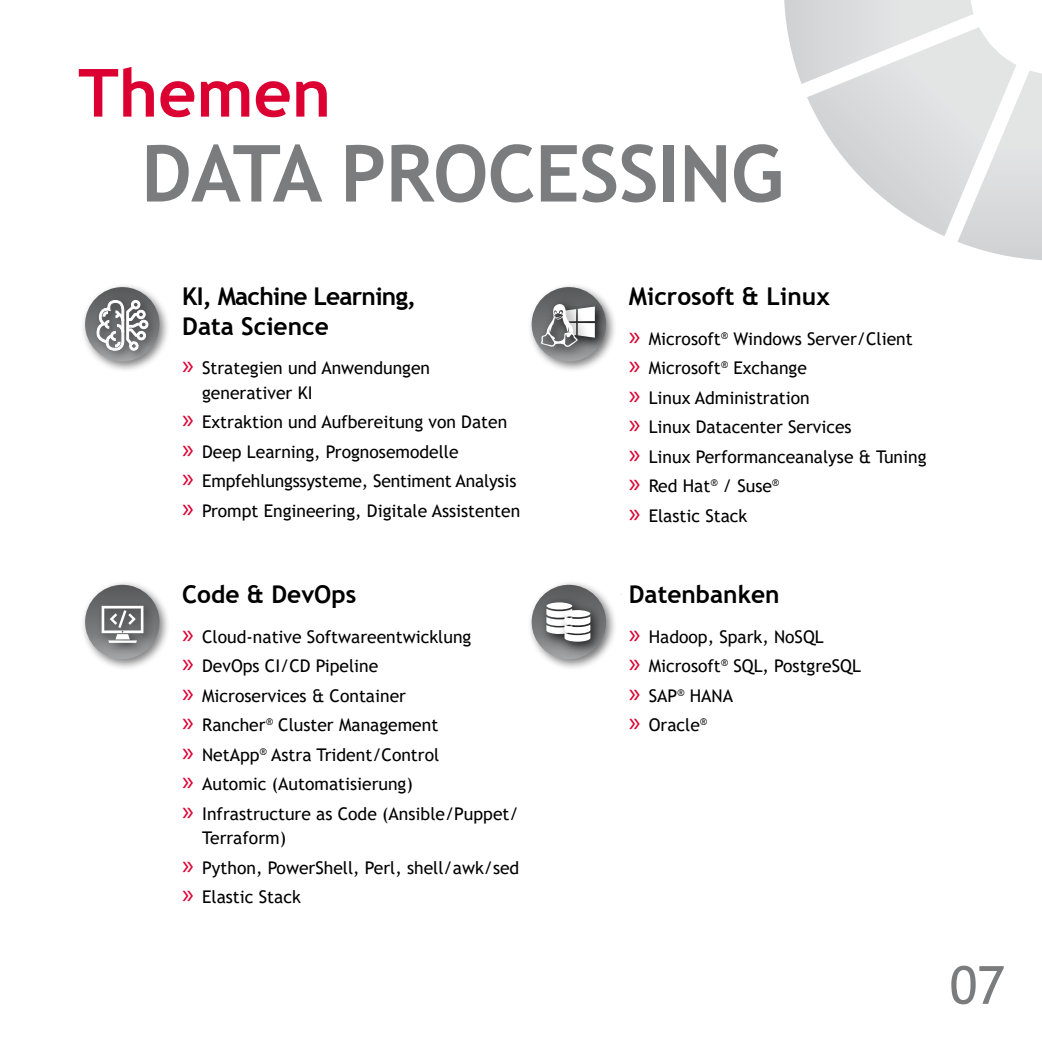
<style>
.page{position:relative;width:1042px;height:1042px;background:#fff}
.page>*{position:absolute;margin:0;border:0;box-sizing:border-box;transform-origin:0 0}
.t1{font:700 78.75px "Trebuchet MS";letter-spacing:-.01em;color:#7b7c7e}
.t2{font:700 66.5px "Trebuchet MS";color:#db0031}
.t3{font:52.5px "Trebuchet MS";color:#7b7c7e}
.t4{font:700 24.5px "Trebuchet MS";color:#000}
.t5{font:700 24.5px/29.4px "Trebuchet MS";letter-spacing:-.03em;color:#000}
.t6{font:17.5px/29.4px "Trebuchet MS";color:#000}
.s1{font-family:"Myriad Pro";font-size:28px;color:#db0031}
</style>
<div class="page">
<div style="left:527px;top:580px;width:91px;height:91px;background:#000;opacity:.5"></div>
<svg style="left:532px;top:585px;width:74px;height:74px"></svg>
<div style="left:527px;top:282px;width:91px;height:91px;background:#000;opacity:.5"></div>
<svg style="left:532px;top:287px;width:74px;height:74px"></svg>
<div style="left:80px;top:580px;width:91px;height:91px;background:#000;opacity:.5"></div>
<svg style="left:85px;top:585px;width:74px;height:74px"></svg>
<div style="left:80px;top:282px;width:91px;height:91px;background:#000;opacity:.5"></div>
<svg style="left:85px;top:287px;width:74px;height:74px"></svg>
<div style="left:92px;top:295px;width:67px;height:67px;background:#000;opacity:.5"></div>
<svg style="left:96px;top:300px;width:52px;height:51px"></svg>
<div style="left:536px;top:299px;width:70px;height:58px;background:#000;opacity:.5"></div>
<div style="left:557px;top:301px;width:51px;height:50px;background:#000;opacity:.5"></div>
<div style="left:533px;top:297px;width:61px;height:67px;background:#000;opacity:.5"></div>
<svg style="left:540px;top:303px;width:55px;height:45px"></svg>
<div style="left:538px;top:594px;width:52px;height:58px;background:#000;opacity:.5"></div>
<div style="left:556px;top:602px;width:52px;height:58px;background:#000;opacity:.5"></div>
<svg style="left:546px;top:602px;width:44px;height:40px"></svg>
<div style="left:97px;top:601px;width:58px;height:53px;background:#000;opacity:.5"></div>
<svg style="left:102px;top:606px;width:41px;height:37px"></svg>
<svg style="left:784px;top:0;width:258px;height:260px"></svg>
<h2 class="t2" style="left:78px;top:51px;width:254px">Themen</h2>
<h1 class="t1" style="left:141px;top:124px;width:644px">DATA PROCESSING</h1>
<h3 class="t5" style="left:182px;top:282px;width:235px">KI, Machine Learning,<br>Data Science</h3>
<p class="t6" style="left:202px;top:355px;width:229px;line-height:24.5px;text-indent:-20px"><span class="s1">»</span> Strategien und Anwendungen generativer KI</p>
<p class="t6" style="left:182px;top:407px;width:339px"><span class="s1">»</span> Extraktion und Aufbereitung von Daten <span class="s1">»</span> Deep Learning, Prognosemodelle<br><span class="s1">»</span> Empfehlungssysteme, Sentiment Analysis <span class="s1">»</span> Prompt Engineering, Digitale Assistenten</p>
<h3 class="t4" style="left:182px;top:579px;width:176px">Code &amp; DevOps</h3>
<p class="t6" style="left:182px;top:622px;width:338px"><span class="s1">»</span> Cloud-native Softwareentwicklung<br><span class="s1">»</span> DevOps CI/CD Pipeline<br><span class="s1">»</span> Microservices &amp; Container<br><span class="s1">»</span> Rancher<sup>®</sup> Cluster Management<br><span class="s1">»</span> NetApp<sup>®</sup> Astra Trident/Control<br><span class="s1">»</span> Automic (Automatisierung)<br><span class="s1">»</span> Infrastructure as Code (Ansible/Puppet/</p>
<p class="t6" style="left:182px;top:823px;width:339px;text-indent:20px">Terraform)<br><span class="s1">»</span> Python, PowerShell, Perl, shell/awk/sed <span class="s1">»</span> Elastic Stack</p>
<h3 class="t4" style="left:629px;top:281px;width:202px">Microsoft &amp; Linux</h3>
<p class="t6" style="left:629px;top:324px;width:299px"><span class="s1">»</span> Microsoft<sup>®</sup> Windows Server/Client <span class="s1">»</span> Microsoft<sup>®</sup> Exchange<br><span class="s1">»</span> Linux Administration<br><span class="s1">»</span> Linux Datacenter Services<br><span class="s1">»</span> Linux Performanceanalyse &amp; Tuning <span class="s1">»</span> Red Hat<sup>®</sup> / Suse<sup>®<br></sup><span class="s1">»</span> Elastic Stack</p>
<h3 class="t4" style="left:629px;top:579px;width:152px">Datenbanken</h3>
<p class="t6" style="left:629px;top:622px;width:233px"><span class="s1">»</span> Hadoop, Spark, NoSQL<br><span class="s1">»</span> Microsoft<sup>®</sup> SQL, PostgreSQL <span class="s1">»</span> SAP<sup>®</sup> HANA<br><span class="s1">»</span> Oracle<sup>®</sup></p>
<h3 class="t3" style="left:949px;top:952px;width:57px">07</h3>
</div>
